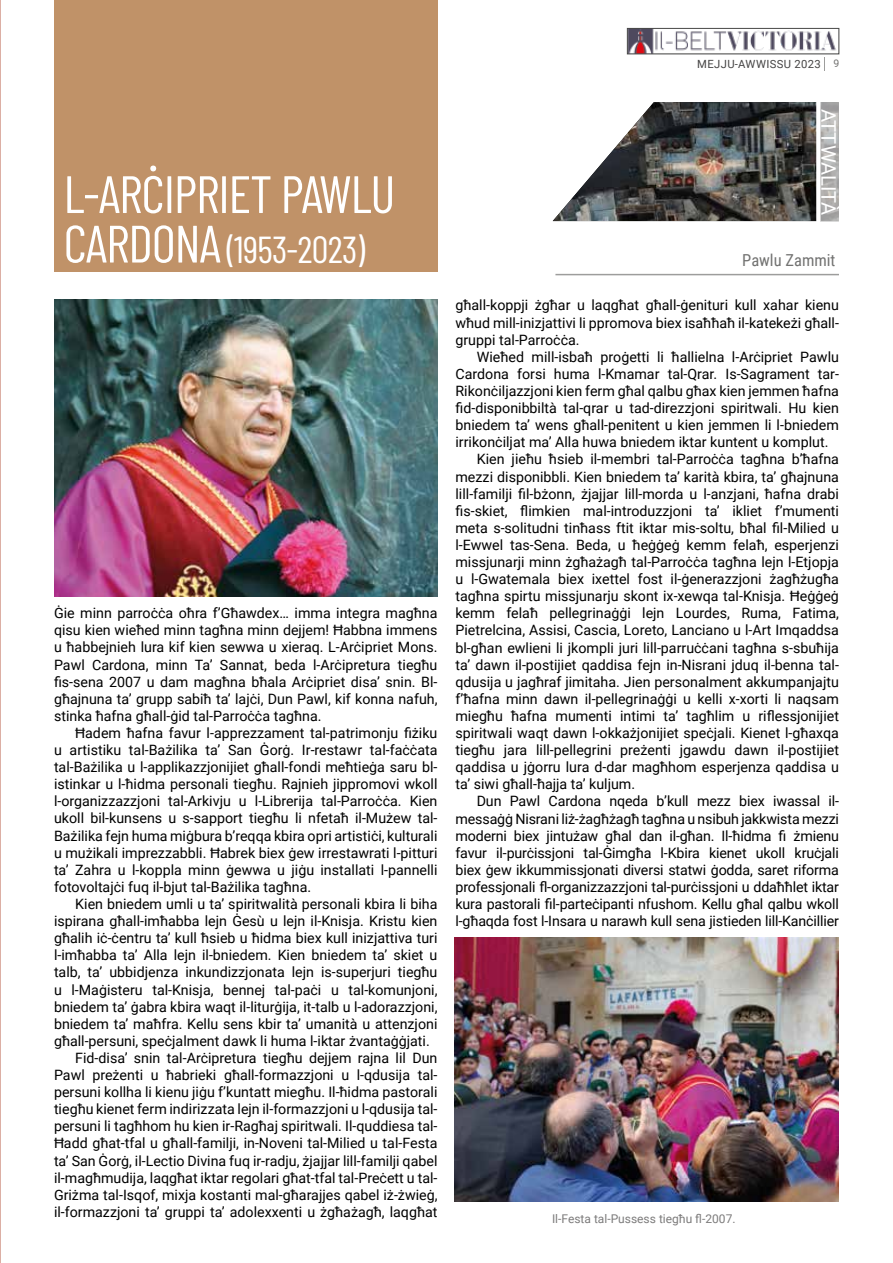
<style>
.page{position:relative;width:893px;height:1263px;background:#fff}
.page>*{position:absolute;margin:0;border:0;box-sizing:border-box;transform-origin:0 0}
.t1{font:52.5px "Barlow Condensed";letter-spacing:-.02em;color:#fff}
.t2{font:37.5px "Barlow Condensed";letter-spacing:-.02em;color:#fff}
.t3{font:20.1px "Roboto";letter-spacing:-.005em;color:#fff}
.t4{font:16.5px "Roboto Condensed";color:#727271}
.t5{font:14.25px/17.1px "Roboto";color:#000;text-align:justify}
.t6{font:12px "Roboto";color:#7c7b7b}
.t7{font:11.25px "Roboto";letter-spacing:.035em;color:#454444}
.s1{font-size:52.5px}
.s2{font-size:10.5px;color:#727271}
</style>
<div class="page">
<svg style="left:824px;top:57px;width:1px;height:13px"></svg>
<img style="left:629px;top:30px;width:208px;height:22px">
<div style="left:627px;top:28px;width:212px;height:26px;border:1px solid #4a4a49"></div>
<hr style="left:0;top:0;width:1px;height:1263px;background:#dcafa4">
<hr style="left:555px;top:274px;width:284px;height:1px;background:#9d9d9c">
<div style="left:54px;top:0;width:383px;height:272px;background:#c09268"></div>
<img style="left:553px;top:102px;width:263px;height:119px">
<svg style="left:820px;top:102px;width:19px;height:119px;background:#b1b1b0"></svg>
<img style="left:54px;top:299px;width:383px;height:297px">
<img style="left:455px;top:938px;width:384px;height:264px">
<h1 class="t1" style="left:64px;top:157px;width:333px">L-ARĊIPRIET PAWLU</h1>
<h2 class="t2" style="left:64px;top:222px;width:303px"><span class="s1">CARDONA</span> (1953-2023)</h2>
<p class="t5" style="left:54px;top:604px;width:385px">Ġie minn parroċċa oħra f’Għawdex… imma integra magħna qisu kien wieħed minn tagħna minn dejjem! Ħabbna immens u ħabbejnieh lura kif kien sewwa u xieraq. L-Arċipriet Mons.<br>Pawl Cardona, minn Ta’ Sannat, beda l-Arċipretura tiegħu fis-sena 2007 u dam magħna bħala Arċipriet disa’ snin. Bl&shy;għajnuna ta’ grupp sabiħ ta’ lajċi, Dun Pawl, kif konna nafuh, stinka ħafna għall-ġid tal-Parroċċa tagħna.</p>
<p class="t5" style="left:54px;top:724px;width:385px;text-indent:21px">Ħadem ħafna favur l-apprezzament tal-patrimonju fiżiku u artistiku tal-Bażilika ta’ San Ġorġ. Ir-restawr tal-faċċata tal-Bażilika u l-applikazzjonijiet għall-fondi meħtieġa saru bl&shy;istinkar u l-ħidma personali tiegħu. Rajnieh jippromovi wkoll l-organizzazzjoni tal-Arkivju u l-Librerija tal-Parroċċa. Kien ukoll bil-kunsens u s-sapport tiegħu li nfetaħ il-Mużew tal-Bażilika fejn huma miġbura b’reqqa kbira opri artistiċi, kulturali u mużikali imprezzabbli. Ħabrek biex ġew irrestawrati l-pitturi ta’ Zahra u l-koppla minn ġewwa u jiġu installati l-pannelli fotovoltajċi fuq il-bjut tal-Bażilika tagħna.</p>
<p class="t5" style="left:75px;top:895px;width:364px">Kien bniedem umli u ta’ spiritwalità personali kbira li biha</p>
<p class="t5" style="left:54px;top:912px;width:385px">ispirana għall-imħabba lejn Ġesù u lejn il-Knisja. Kristu kien</p>
<p class="t5" style="left:54px;top:929px;width:385px">għalih iċ-ċentru ta’ kull ħsieb u ħidma biex kull inizjattiva turi</p>
<p class="t5" style="left:54px;top:946px;width:385px">l-imħabba ta’ Alla lejn il-bniedem. Kien bniedem ta’ skiet u</p>
<p class="t5" style="left:54px;top:963px;width:385px">talb, ta’ ubbidjenza inkundizzjonata lejn is-superjuri tiegħu</p>
<p class="t5" style="left:54px;top:980px;width:385px">u l-Maġisteru tal-Knisja, bennej tal-paċi u tal-komunjoni,</p>
<p class="t5" style="left:54px;top:997px;width:385px">bniedem ta’ ġabra kbira waqt il-liturġija, it-talb u l-adorazzjoni,</p>
<p class="t5" style="left:54px;top:1014px;width:385px">bniedem ta’ maħfra. Kellu sens kbir ta’ umanità u attenzjoni</p>
<p class="t5" style="left:54px;top:1032px;width:377px">għall-persuni, speċjalment dawk li huma l-iktar żvantaġġjati.</p>
<p class="t5" style="left:75px;top:1049px;width:364px">Fid-disa’ snin tal-Arċipretura tiegħu dejjem rajna lil Dun</p>
<p class="t5" style="left:54px;top:1066px;width:385px">Pawl preżenti u ħabrieki għall-formazzjoni u l-qdusija tal-</p>
<p class="t5" style="left:54px;top:1083px;width:385px">persuni kollha li kienu jiġu f’kuntatt miegħu. Il-ħidma pastorali</p>
<p class="t5" style="left:54px;top:1100px;width:385px">tiegħu kienet ferm indirizzata lejn il-formazzjoni u l-qdusija tal-</p>
<p class="t5" style="left:54px;top:1117px;width:385px">persuni li tagħhom hu kien ir-Ragħaj spiritwali. Il-quddiesa tal-</p>
<p class="t5" style="left:54px;top:1134px;width:385px">Ħadd għat-tfal u għall-familji, in-Noveni tal-Milied u tal-Festa</p>
<p class="t5" style="left:54px;top:1151px;width:385px">ta’ San Ġorġ, il-Lectio Divina fuq ir-radju, żjajjar lill-familji qabel</p>
<p class="t5" style="left:54px;top:1168px;width:385px">il-magħmudija, laqgħat iktar regolari għat-tfal tal-Preċett u tal-</p>
<p class="t5" style="left:54px;top:1185px;width:385px">Griżma tal-Isqof, mixja kostanti mal-għarajjes qabel iż-żwieġ,</p>
<p class="t5" style="left:54px;top:1203px;width:385px">il-formazzjoni ta’ gruppi ta’ adolexxenti u żgħażagħ, laqgħat</p>
<p class="t7" style="left:697px;top:56px;width:144px">MEJJU-AWWISSU 2023 <span class="s2">9</span></p>
<h3 class="t3" style="left:843px;top:108px;width:108px;rotate:90deg">ATTWALITÀ</h3>
<p class="t4" style="left:742px;top:248px;width:95px">Pawlu Zammit</p>
<p class="t5" style="left:455px;top:296px;width:385px">għall-koppji żgħar u laqgħat għall-ġenituri kull xahar kienu wħud mill-inizjattivi li ppromova biex isaħħaħ il-katekeżi għall&shy;gruppi tal-Parroċċa.</p>
<p class="t5" style="left:477px;top:348px;width:364px">Wieħed mill-isbaħ proġetti li ħallielna l-Arċipriet Pawlu</p>
<p class="t5" style="left:455px;top:365px;width:385px">Cardona forsi huma l-Kmamar tal-Qrar. Is-Sagrament tar-</p>
<p class="t5" style="left:455px;top:382px;width:385px">Rikonċiljazzjoni kien ferm għal qalbu għax kien jemmen ħafna</p>
<p class="t5" style="left:455px;top:399px;width:385px">fid-disponibbiltà tal-qrar u tad-direzzjoni spiritwali. Hu kien</p>
<p class="t5" style="left:455px;top:416px;width:385px">bniedem ta’ wens għall-penitent u kien jemmen li l-bniedem</p>
<p class="t5" style="left:455px;top:433px;width:374px">irrikonċiljat ma’ Alla huwa bniedem iktar kuntent u komplut.</p>
<p class="t5" style="left:477px;top:450px;width:364px">Kien jieħu ħsieb il-membri tal-Parroċċa tagħna b’ħafna</p>
<p class="t5" style="left:455px;top:467px;width:385px">mezzi disponibbli. Kien bniedem ta’ karità kbira, ta’ għajnuna</p>
<p class="t5" style="left:455px;top:484px;width:385px">lill-familji fil-bżonn, żjajjar lill-morda u l-anzjani, ħafna drabi</p>
<p class="t5" style="left:455px;top:502px;width:385px">fis-skiet, flimkien mal-introduzzjoni ta’ ikliet f’mumenti</p>
<p class="t5" style="left:455px;top:519px;width:385px">meta s-solitudni tinħass ftit iktar mis-soltu, bħal fil-Milied u</p>
<p class="t5" style="left:455px;top:536px;width:385px">l-Ewwel tas-Sena. Beda, u ħeġġeġ kemm felaħ, esperjenzi</p>
<p class="t5" style="left:455px;top:553px;width:385px">missjunarji minn żgħażagħ tal-Parroċċa tagħna lejn l-Etjopja</p>
<p class="t5" style="left:455px;top:570px;width:385px">u l-Gwatemala biex ixettel fost il-ġenerazzjoni żagħżugħa</p>
<p class="t5" style="left:455px;top:587px;width:385px">tagħna spirtu missjunarju skont ix-xewqa tal-Knisja. Ħeġġeġ</p>
<p class="t5" style="left:455px;top:604px;width:385px">kemm felaħ pellegrinaġġi lejn Lourdes, Ruma, Fatima,</p>
<p class="t5" style="left:455px;top:621px;width:385px">Pietrelcina, Assisi, Cascia, Loreto, Lanciano u l-Art Imqaddsa</p>
<p class="t5" style="left:455px;top:638px;width:385px">bl-għan ewlieni li jkompli juri lill-parruċċani tagħna s-sbuħija</p>
<p class="t5" style="left:455px;top:655px;width:385px">ta’ dawn il-postijiet qaddisa fejn in-Nisrani jduq il-benna tal-</p>
<p class="t5" style="left:455px;top:673px;width:385px">qdusija u jagħraf jimitaha. Jien personalment akkumpanjajtu</p>
<p class="t5" style="left:455px;top:690px;width:385px">f’ħafna minn dawn il-pellegrinaġġi u kelli x-xorti li naqsam</p>
<p class="t5" style="left:455px;top:707px;width:385px">miegħu ħafna mumenti intimi ta’ tagħlim u riflessjonijiet</p>
<p class="t5" style="left:455px;top:724px;width:385px">spiritwali waqt dawn l-okkażjonijiet speċjali. Kienet l-għaxqa</p>
<p class="t5" style="left:455px;top:741px;width:385px">tiegħu jara lill-pellegrini preżenti jgawdu dawn il-postijiet</p>
<p class="t5" style="left:455px;top:758px;width:385px">qaddisa u jġorru lura d-dar magħhom esperjenza qaddisa u</p>
<p class="t5" style="left:455px;top:775px;width:181px">ta’ siwi għall-ħajja ta’ kuljum.</p>
<p class="t5" style="left:477px;top:792px;width:364px">Dun Pawl Cardona nqeda b’kull mezz biex iwassal il-</p>
<p class="t5" style="left:455px;top:809px;width:385px">messaġġ Nisrani liż-żagħżagħ tagħna u nsibuh jakkwista mezzi</p>
<p class="t5" style="left:455px;top:826px;width:385px">moderni biex jintużaw għal dan il-għan. Il-ħidma fi żmienu</p>
<p class="t5" style="left:455px;top:844px;width:385px">favur il-purċissjoni tal-Ġimgħa l-Kbira kienet ukoll kruċjali</p>
<p class="t5" style="left:455px;top:861px;width:385px">biex ġew ikkummissjonati diversi statwi ġodda, saret riforma</p>
<p class="t5" style="left:455px;top:878px;width:385px">professjonali fl-organizzazzjoni tal-purċissjoni u ddaħħlet iktar</p>
<p class="t5" style="left:455px;top:895px;width:385px">kura pastorali fil-parteċipanti nfushom. Kellu għal qalbu wkoll</p>
<p class="t5" style="left:455px;top:912px;width:385px">l-għaqda fost l-Insara u narawh kull sena jistieden lill-Kanċillier</p>
<p class="t6" style="left:552px;top:1210px;width:185px">Il-Festa tal-Pussess tiegħu fl-2007.</p>
</div>
